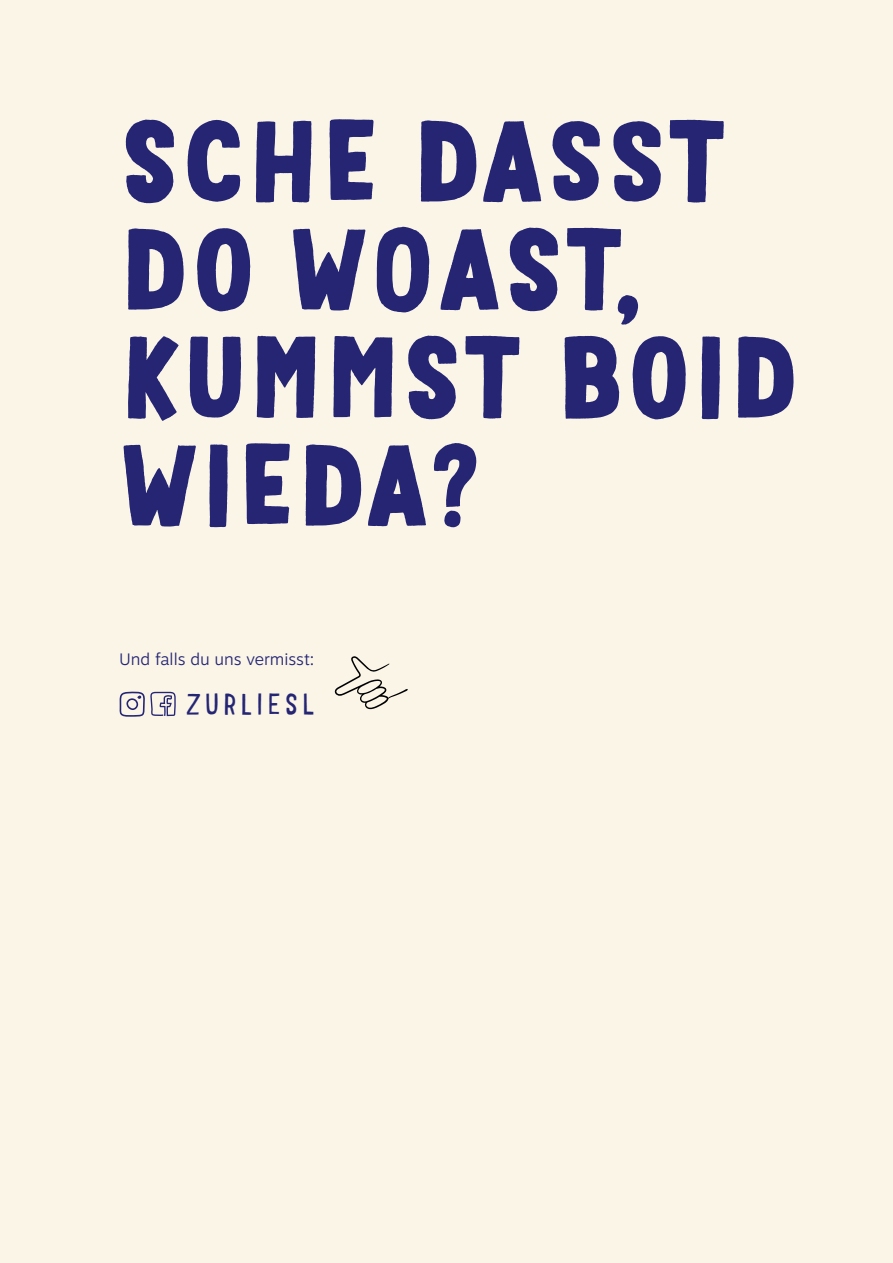
<style>
.page{position:relative;width:893px;height:1263px;background:#faf5e7}
.page>*{position:absolute;margin:0;border:0;box-sizing:border-box;transform-origin:0 0}
.t1{font:500 112.5px/108px "Mr Dodo";color:#252574}
.t2{font:300 29.1px "Mr Dodo";letter-spacing:.12em;color:#252574}
.t3{font:300 16.5px "Motiva Sans";color:#252574}
</style>
<div class="page">
<svg style="left:120px;top:692px;width:56px;height:25px"></svg>
<svg style="left:334px;top:656px;width:74px;height:54px"></svg>
<p class="t1" style="left:119px;top:108px;width:683px">SCHE DASST<br>DO WOAST,<br>KUMMST BOID<br>WIEDA?</p>
<p class="t3" style="left:119px;top:647px;width:197px">Und falls du uns vermisst:</p>
<p class="t2" style="left:186px;top:686px;width:130px">ZURLIESL</p>
</div>
